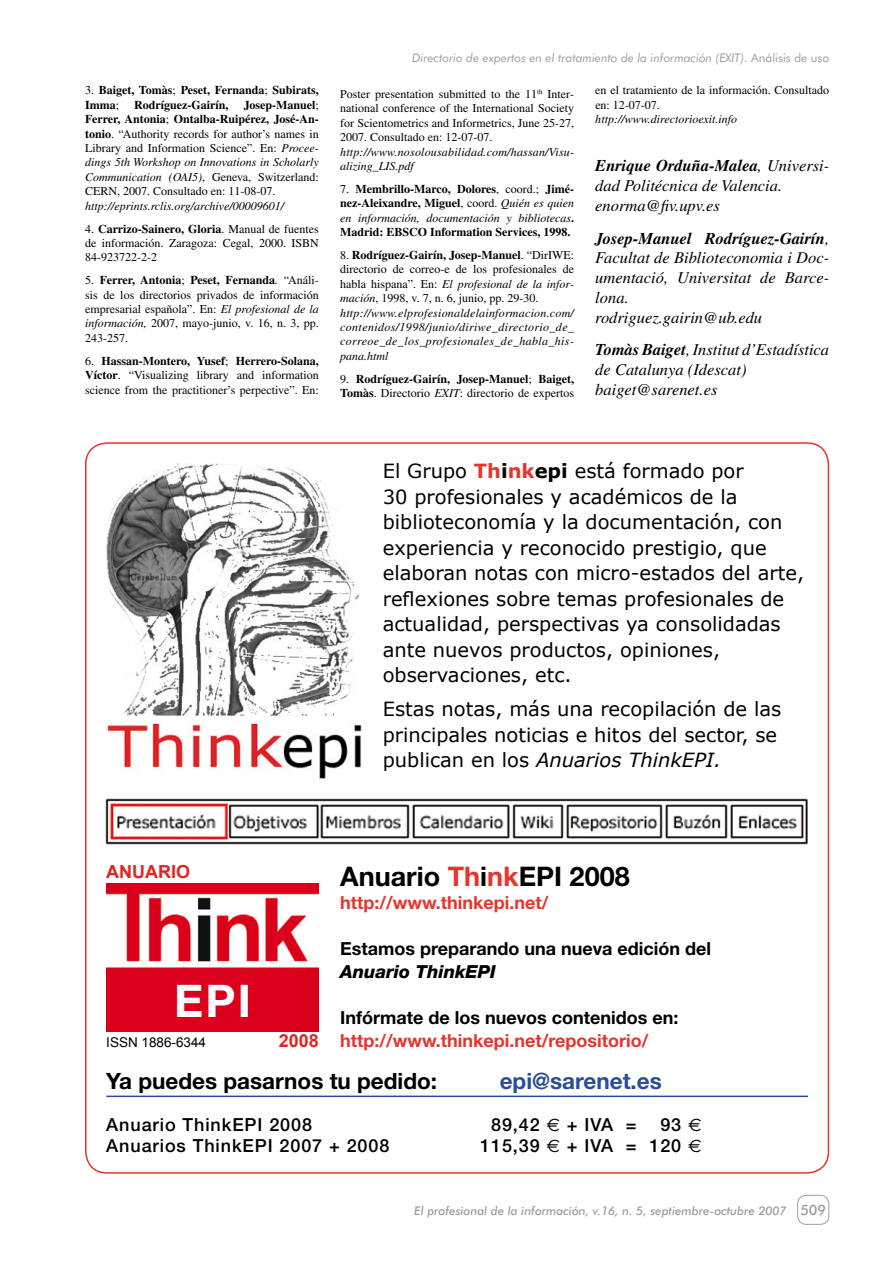
<style>
.page{position:relative;width:893px;height:1263px;background:#fff}
.page>*{position:absolute;margin:0;border:0;box-sizing:border-box;transform-origin:0 0}
.t1{font:700 45px "Helvetica Neue";color:#fff}
.t2{font:700 27px "Helvetica Neue";color:#000}
.t3{font:700 22.5px "Helvetica Neue";color:#000}
.t4{font:700 22.5px "Helvetica Neue";color:#284d99}
.t5{font:19.5px/25.5px "Verdana";color:#000}
.t6{font:500 18px "Helvetica Neue";letter-spacing:.05em;color:#000}
.t7{font:700 18px "Helvetica Neue";color:#000}
.t8{font:700 18px "Helvetica Neue";color:#e5352c}
.t9{font:italic 800 18px "Helvetica Neue";color:#000}
.t10{font:700 18px "Arial";color:#e32322}
.t11{font:italic 16.5px/19.8px "Times";color:#000}
.t12{font:500 14.25px "Futura BT";color:#9c9d9f}
.t13{font:13.5px "Arial";color:#000}
.t14{font:12px/14.4px "Times";color:#000;text-align:justify}
.t15{font:italic 12px/14.4px "Times";letter-spacing:.015em;color:#000}
.t16{font:700 12px/14.4px "Times";color:#000}
.t17{font:italic 12px "Futura BT";color:#9c9d9f}
.t18{font:italic 500 12px "Futura BT";color:#9c9d9f}
.s1{font-weight:400}
.s2{font-weight:700}
.s3{font-style:italic}
.s4{font-style:normal}
.s5{font-weight:400;font-style:italic}
.s6{font-weight:700;font-style:normal}
.s7{font-weight:700;color:#e5352c}
.s8{color:#e5352c}
.s9{font-family:"Arial";color:#e32322}
.s10{font-family:"Euro Font";font-weight:400}
</style>
<div class="page">
<div style="left:797px;top:1195px;width:32px;height:30px;border:1px solid #9c9d9f;border-radius:9px"></div>
<hr style="left:106px;top:1095px;width:702px;height:2px;background:#284d99">
<img style="left:106px;top:883px;width:213px;height:149px">
<img style="left:106px;top:463px;width:255px;height:315px">
<img style="left:105px;top:798px;width:702px;height:46px">
<p class="t16" style="left:85px;top:83px;width:235px"><span class="s1">3.</span> Baiget, Tomàs<span class="s1">;</span> Peset, Fernanda<span class="s1">;</span> Subirats,<br>Imma<span class="s1">;</span></p>
<p class="t16" style="left:134px;top:97px;width:96px">Rodríguez-Gairín,</p>
<p class="t14" style="left:85px;top:98px;width:235px;text-indent:159px"><span class="s2">Josep-Manuel</span>; <span class="s2">Ferrer, Antonia</span>; <span class="s2">Ontalba-Ruipérez, José-An&shy;tonio</span>. “Authority records for author’s names in Library and Information Science”. En: <span class="s3">Procee&shy;dings 5th Workshop on Innovations in Scholarly Communication (OAI5)</span>, Geneva, Switzerland:<br>CERN, 2007. Consultado en: 11-08-07.</p>
<p class="t15" style="left:85px;top:198px;width:201px">http://eprints.rclis.org/archive/00009601/</p>
<p class="t14" style="left:85px;top:221px;width:235px">4. <span class="s2">Carrizo-Sainero, Gloria</span>. Manual de fuentes de información. Zaragoza: Cegal, 2000. ISBN 84-923722-2-2</p>
<p class="t14" style="left:85px;top:273px;width:235px">5. <span class="s2">Ferrer, Antonia</span>; <span class="s2">Peset, Fernanda</span><span class="s3">.</span> “Análi&shy;sis de los directorios privados de información empresarial española”. En: <span class="s3">El profesional de la información,</span> 2007, mayo-junio, v. 16, n. 3, pp.<br>243-257.</p>
<p class="t14" style="left:85px;top:353px;width:235px">6. <span class="s2">Hassan-Montero, Yusef</span>; <span class="s2">Herrero-Solana, Víctor</span>. “Visualizing library and information science from the practitioner’s perpective”. En:</p>
<p class="t17" style="left:412px;top:51px;width:418px">Directorio de expertos en el tratamiento de la información (EXIT). <span class="s4">Análisis de uso</span></p>
<p class="t14" style="left:340px;top:87px;width:235px">Poster presentation submitted to the 11<sup>th</sup> Inter&shy;national conference of the International Society for Scientometrics and Informetrics, June 25-27, 2007. Consultado en: 12-07-07.</p>
<p class="t15" style="left:340px;top:144px;width:235px">http://www.nosolousabilidad.com/hassan/Visu&shy;alizing_LIS.pdf</p>
<p class="t16" style="left:340px;top:181px;width:235px;text-align:justify"><span class="s1">7.</span> Membrillo-Marco, Dolores<span class="s1">, coord.;</span> Jimé&shy;nez-Aleixandre, Miguel<span class="s1">, coord.</span> <span class="s5">Quién es quien en información, documentación y bibliotecas</span>.<br>Madrid: EBSCO Information Services, 1998.</p>
<p class="t15" style="left:340px;top:248px;width:235px"><span class="s4">8.</span> <span class="s6">Rodríguez-Gairín, Josep-Manuel</span><span class="s4">. “DirIWE: directorio de correo-e de los profesionales de habla hispana”. En:</span> El profesional de la infor&shy;mación<span class="s4">, 1998, v. 7, n. 6, junio, pp. 29-30. </span>http://www.elprofesionaldelainformacion.com/ contenidos/1998/junio/diriwe_directorio_de_ correoe_de_los_profesionales_de_habla_his&shy;pana.html</p>
<p class="t16" style="left:340px;top:371px;width:235px"><span class="s1">9.</span> Rodríguez-Gairín, Josep-Manuel<span class="s1">;</span> Baiget,<br>Tomàs<span class="s1">. Directorio</span> <span class="s5">EXIT</span><span class="s1">: directorio de expertos</span></p>
<p class="t14" style="left:595px;top:83px;width:235px">en el tratamiento de la información. Consultado en: 12-07-07.</p>
<p class="t15" style="left:595px;top:112px;width:143px">http://www.directorioexit.info</p>
<h3 class="t11" style="left:595px;top:156px;width:235px"><span class="s2">Enrique Orduña-Malea</span>, Universi&shy;dad Politécnica de Valencia. enorma@fiv.upv.es</h3>
<h3 class="t11" style="left:595px;top:228px;width:235px"><span class="s2">Josep-Manuel Rodríguez-Gairín</span>,<br>Facultat de Biblioteconomia i Doc&shy;umentació, Universitat de Barce&shy;lona.<br>rodriguez.gairin@ub.edu</h3>
<h3 class="t11" style="left:595px;top:340px;width:235px"><span class="s2">Tomàs Baiget</span>, Institut d’Estadística de Catalunya (Idescat) baiget@sarenet.es</h3>
<p class="t5" style="left:383px;top:458px;width:423px">El Grupo <span class="s7">Th</span><span class="s2">i</span><span class="s7">nk</span><span class="s2">epi</span> está formado por<br>30 profesionales y académicos de la biblioteconomía y la documentación, con experiencia y reconocido prestigio, que elaboran notas con micro-estados del arte, reflexiones sobre temas profesionales de actualidad, perspectivas ya consolidadas ante nuevos productos, opiniones, observaciones, etc.</p>
<h3 class="t5" style="left:383px;top:696px;width:400px">Estas notas, más una recopilación de las principales noticias e hitos del sector, se publican en los <span class="s3">Anuarios ThinkEPI.</span></h3>
<h3 class="t10" style="left:106px;top:859px;width:85px">ANUARIO</h3>
<h1 class="t1" style="left:174px;top:973px;width:78px">EPI</h1>
<h2 class="t2" style="left:340px;top:859px;width:291px">Anuario <span class="s8">Th</span>i<span class="s8">nk</span>EPI 2008</h2>
<h3 class="t8" style="left:340px;top:891px;width:210px">http://www.thinkepi.net/</h3>
<h3 class="t7" style="left:340px;top:937px;width:372px">Estamos preparando una nueva edición del</h3>
<h3 class="t9" style="left:340px;top:961px;width:157px">Anuario ThinkEPI</h3>
<h3 class="t7" style="left:340px;top:1007px;width:340px">Infórmate de los nuevos contenidos en:</h3>
<p class="t13" style="left:106px;top:1033px;width:101px">ISSN 1886-6344</p>
<h3 class="t8" style="left:279px;top:1030px;width:371px"><span class="s9">2008</span> http://www.thinkepi.net/repositorio/</h3>
<h3 class="t3" style="left:106px;top:1067px;width:332px">Ya puedes pasarnos tu pedido:</h3>
<h3 class="t4" style="left:500px;top:1067px;width:164px">epi@sarenet.es</h3>
<h3 class="t6" style="left:106px;top:1113px;width:207px">Anuario ThinkEPI 2008</h3>
<h3 class="t6" style="left:491px;top:1113px;width:147px">89,42 <span class="s10">M</span> + IVA =</h3>
<h3 class="t6" style="left:660px;top:1113px;width:43px">93 <span class="s10">M</span></h3>
<h3 class="t6" style="left:106px;top:1135px;width:285px">Anuarios ThinkEPI 2007 + 2008</h3>
<h3 class="t6" style="left:480px;top:1135px;width:223px">115,39 <span class="s10">M</span> + IVA = 120 <span class="s10">M</span></h3>
<p class="t18" style="left:414px;top:1203px;width:374px">El profesional de la información, v.16, n. 5, septiembre-octubre 2007</p>
<p class="t12" style="left:800px;top:1201px;width:27px">509</p>
</div>
